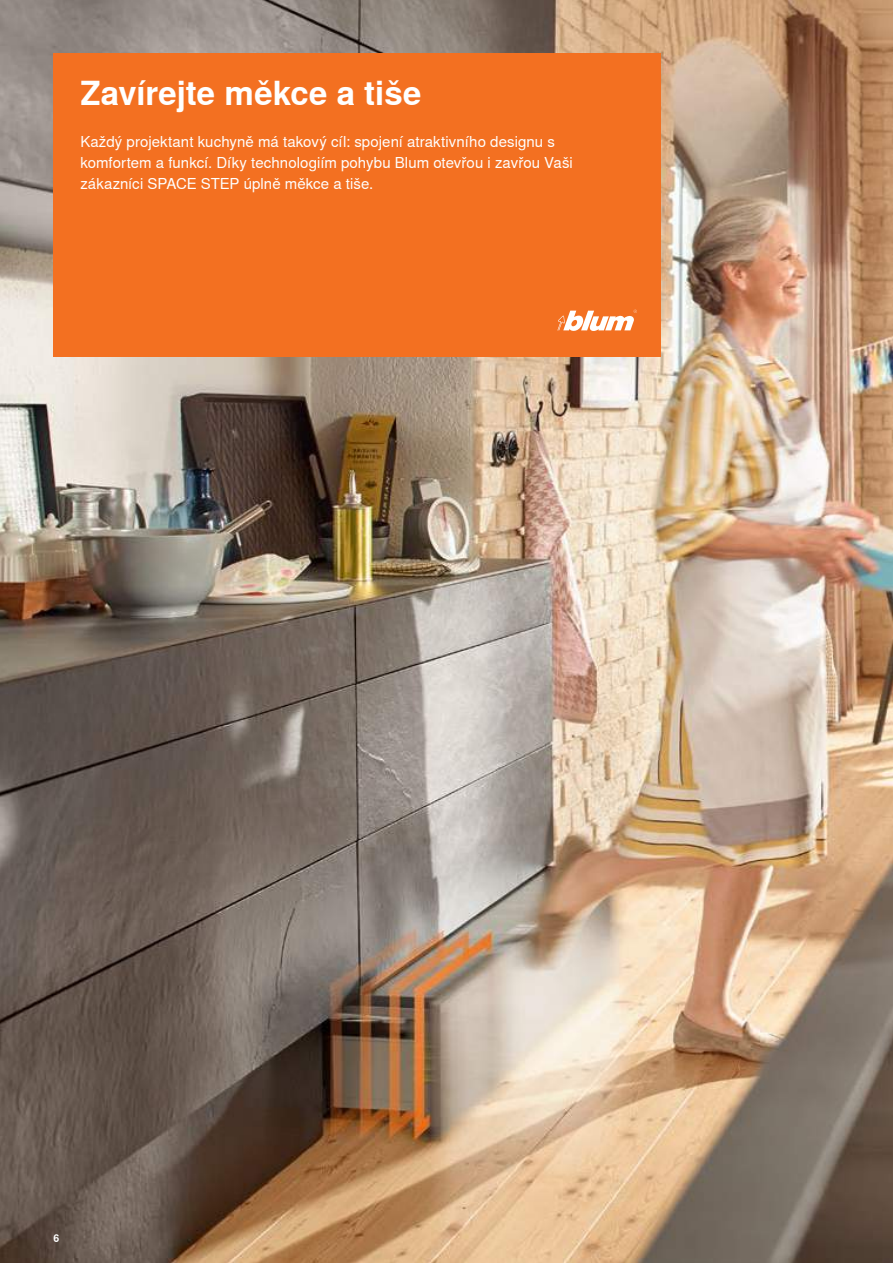
<style>
.page{position:relative;width:893px;height:1263px;background:#fff}
.page>*{position:absolute;margin:0;border:0;box-sizing:border-box;transform-origin:0 0}
.t1{font:700 33px "Nimbus Sans Global";letter-spacing:-.005em;color:#fff}
.t2{font:15px/21px "Nimbus Sans Global";letter-spacing:.005em;color:#fff}
.t3{font:700 10.5px "Nimbus Sans Global";color:#fff}
</style>
<div class="page">
<img style="left:0;top:0;width:893px;height:1263px">
<div style="left:54px;top:54px;width:607px;height:303px;background:#f37021"></div>
<svg style="left:557px;top:310px;width:80px;height:21px"></svg>
<h1 class="t1" style="left:80px;top:75px;width:343px">Zavírejte měkce a tiše</h1>
<p class="t2" style="left:80px;top:132px;width:494px">Každý projektant kuchyně má takový cíl: spojení atraktivního designu s komfortem a funkcí. Díky technologiím pohybu Blum otevřou i zavřou Vaši zákazníci SPACE STEP úplně měkce a tiše.</p>
<p class="t3" style="left:54px;top:1232px;width:7px">6</p>
</div>
